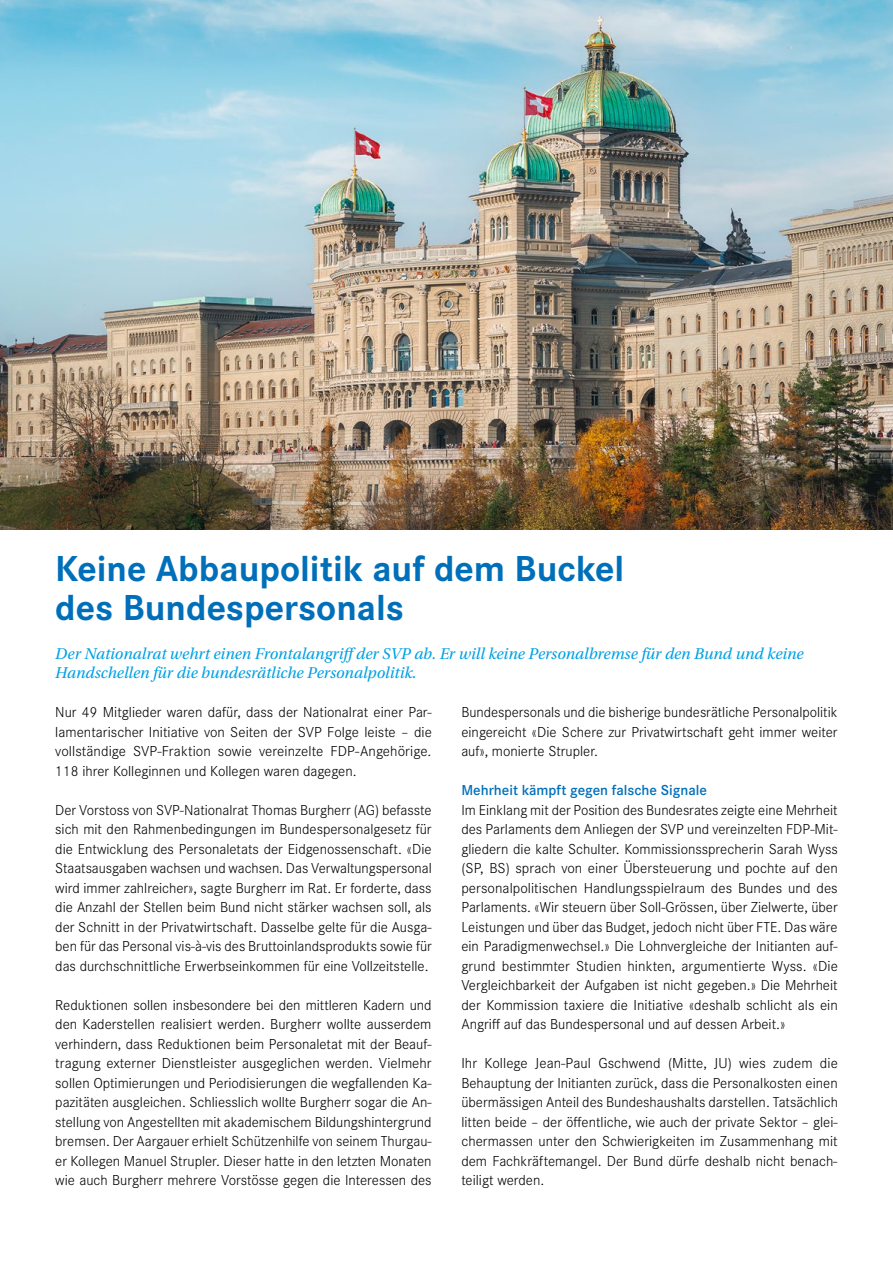
<style>
.page{position:relative;width:893px;height:1263px;background:#fff}
.page>*{position:absolute;margin:0;border:0;box-sizing:border-box;transform-origin:0 0}
.t1{font:700 37.5px/39px "Corporate S";color:#006fb9}
.t2{font:italic 16.5px/19.5px "Utopia Std";color:#00a1e5}
.t3{font:300 15px/19.5px "Corporate S";color:#000;text-align:justify}
.t4{font:600 15px "Corporate S";color:#006fb9}
</style>
<div class="page">
<img style="left:0;top:0;width:893px;height:530px">
<h1 class="t1" style="left:55px;top:547px;width:570px">Keine Abbaupolitik auf dem Buckel des Bundespersonals</h1>
<p class="t2" style="left:55px;top:644px;width:750px">Der Nationalrat wehrt einen Frontalangriffder SVP ab. Er will keine Personalbremse für den Bund und keine<br>Handschellen für die bundesrätliche Personalpolitik.</p>
<p class="t3" style="left:55px;top:702px;width:378px">Nur 49 Mitglieder waren dafür, dass der Nationalrat einer Par&shy;lamentarischer Initiative von Seiten der SVP Folge leiste – die vollständige SVP-Fraktion sowie vereinzelte FDP-Angehörige.<br>118 ihrer Kolleginnen und Kollegen waren dagegen.</p>
<p class="t3" style="left:55px;top:799px;width:378px">Der Vorstoss von SVP-Nationalrat Thomas Burgherr (AG) befasste sich mit den Rahmenbedingungen im Bundespersonalgesetz für die Entwicklung des Personaletats der Eidgenossenschaft. «Die Staatsausgaben wachsen und wachsen. Das Verwaltungspersonal wird immer zahlreicher», sagte Burgherr im Rat. Er forderte, dass die Anzahl der Stellen beim Bund nicht stärker wachsen soll, als der Schnitt in der Privatwirtschaft. Dasselbe gelte für die Ausga&shy;ben für das Personal vis-à-vis des Bruttoinlandsprodukts sowie für das durchschnittliche Erwerbseinkommen für eine Vollzeitstelle.</p>
<p class="t3" style="left:55px;top:994px;width:378px">Reduktionen sollen insbesondere bei den mittleren Kadern und den Kaderstellen realisiert werden. Burgherr wollte ausserdem verhindern, dass Reduktionen beim Personaletat mit der Beauf&shy;tragung externer Dienstleister ausgeglichen werden. Vielmehr sollen Optimierungen und Periodisierungen die wegfallenden Ka&shy;pazitäten ausgleichen. Schliesslich wollte Burgherr sogar die An&shy;stellung von Angestellten mit akademischem Bildungshintergrund bremsen. Der Aargauer erhielt Schützenhilfe von seinem Thurgau&shy;er Kollegen Manuel Strupler. Dieser hatte in den letzten Monaten wie auch Burgherr mehrere Vorstösse gegen die Interessen des</p>
<p class="t3" style="left:461px;top:702px;width:378px">Bundespersonals und die bisherige bundesrätliche Personalpolitik eingereicht «Die Schere zur Privatwirtschaft geht immer weiter auf», monierte Strupler.</p>
<p class="t4" style="left:461px;top:780px;width:247px">Mehrheit kämpft gegen falsche Signale</p>
<p class="t3" style="left:461px;top:799px;width:378px">Im Einklang mit der Position des Bundesrates zeigte eine Mehrheit des Parlaments dem Anliegen der SVP und vereinzelten FDP-Mit&shy;gliedern die kalte Schulter. Kommissionssprecherin Sarah Wyss (SP, BS) sprach von einer Übersteuerung und pochte auf den personalpolitischen Handlungsspielraum des Bundes und des Parlaments. «Wir steuern über Soll-Grössen, über Zielwerte, über Leistungen und über das Budget, jedoch nicht über FTE. Das wäre ein Paradigmenwechsel.» Die Lohnvergleiche der Initianten auf&shy;grund bestimmter Studien hinkten, argumentierte Wyss. «Die Vergleichbarkeit der Aufgaben ist nicht gegeben.» Die Mehrheit der Kommission taxiere die Initiative «deshalb schlicht als ein Angriff auf das Bundespersonal und auf dessen Arbeit.»</p>
<p class="t3" style="left:461px;top:1053px;width:378px">Ihr Kollege Jean-Paul Gschwend (Mitte, JU) wies zudem die Behauptung der Initianten zurück, dass die Personalkosten einen übermässigen Anteil des Bundeshaushalts darstellen. Tatsächlich litten beide – der öffentliche, wie auch der private Sektor – glei&shy;chermassen unter den Schwierigkeiten im Zusammenhang mit dem Fachkräftemangel. Der Bund dürfe deshalb nicht benach&shy;teiligt werden.</p>
</div>
